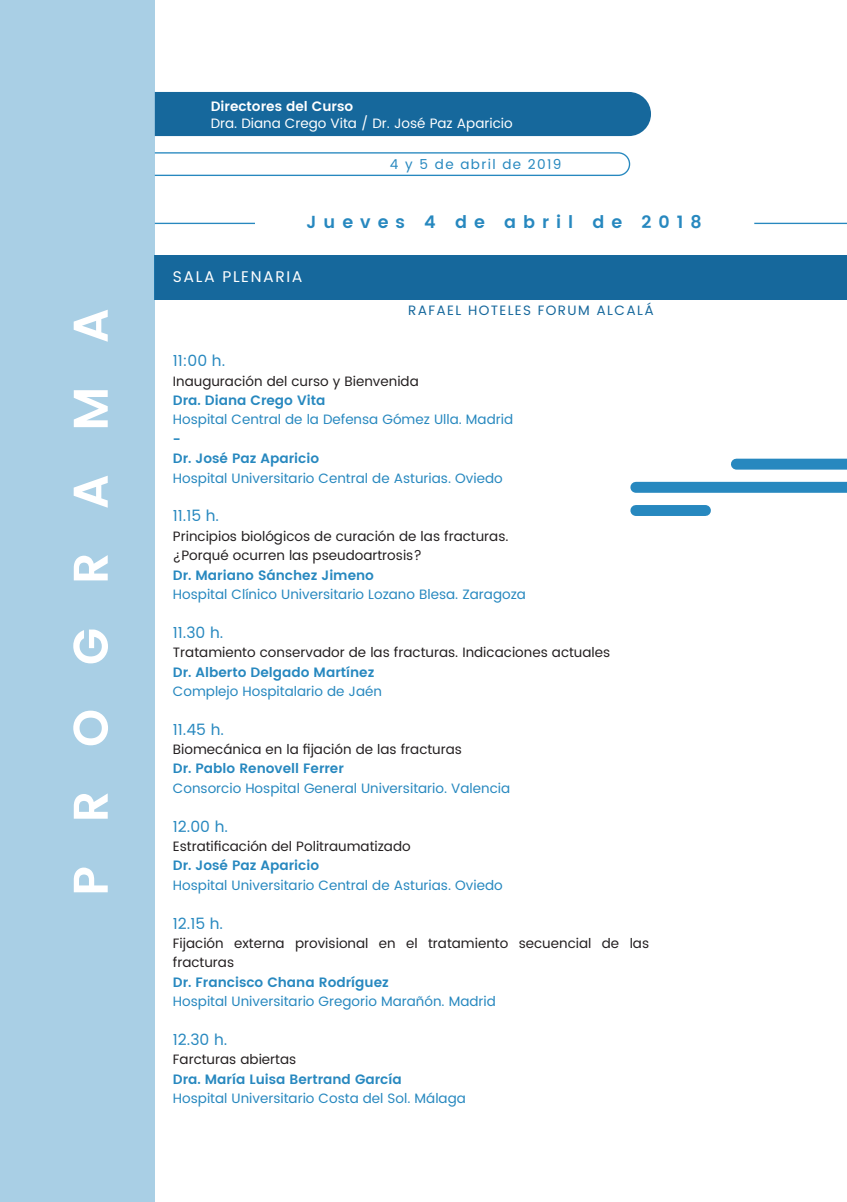
<style>
.page{position:relative;width:847px;height:1202px;background:#fff}
.page>*{position:absolute;margin:0;border:0;box-sizing:border-box;transform-origin:0 0}
.t1{font:600 17.4px "Poppins";letter-spacing:.4em;color:#2788bf}
.t2{font:15.6px "Poppins";color:#2788bf}
.t3{font:15.6px "Poppins";letter-spacing:.1em;color:#fff}
.t4{font:13.6px "Poppins";color:#2788bf}
.t5{font:13.6px/19.4px "Poppins";color:#231f20}
.t6{font:600 13.6px/19.4px "Poppins";color:#2788bf}
.t7{font:13.6px "Poppins";color:#fff}
.t8{font:13.6px "Poppins";letter-spacing:.1em;color:#16689c}
.t9{font:600 13.6px "Poppins";color:#fff}
.t10{font:13.6px "Poppins";letter-spacing:.1em;color:#2788bf}
</style>
<div class="page">
<svg style="left:155px;top:152px;width:475px;height:24px"></svg>
<div style="left:155px;top:255px;width:691px;height:44px;background:#16689c"></div>
<div style="left:155px;top:92px;width:495px;height:44px;background:#16689c"></div>
<div style="left:0;top:0;width:155px;height:1202px;background:#a9cfe5"></div>
<hr style="left:754px;top:223px;width:92px;height:1px;background:#2788bf">
<hr style="left:155px;top:223px;width:100px;height:1px;background:#2788bf">
<div style="left:736px;top:459px;width:110px;height:11px;background:#2788bf"></div>
<div style="left:635px;top:482px;width:211px;height:11px;background:#2788bf"></div>
<div style="left:635px;top:505px;width:70px;height:11px;background:#2788bf"></div>
<svg style="left:74px;top:868px;width:34px;height:24px"></svg>
<svg style="left:74px;top:793px;width:34px;height:26px"></svg>
<svg style="left:73px;top:711px;width:35px;height:34px"></svg>
<svg style="left:73px;top:629px;width:35px;height:34px"></svg>
<svg style="left:74px;top:555px;width:34px;height:25px"></svg>
<svg style="left:74px;top:476px;width:34px;height:32px"></svg>
<svg style="left:74px;top:390px;width:34px;height:37px"></svg>
<svg style="left:74px;top:310px;width:34px;height:32px"></svg>
<p class="t9" style="left:211px;top:96px;width:144px">Directores del Curso</p>
<p class="t7" style="left:211px;top:113px;width:303px">Dra. Diana Crego Vita / Dr. José Paz Aparicio</p>
<p class="t10" style="left:389px;top:155px;width:173px">4 y 5 de abril de 2019</p>
<p class="t1" style="left:306px;top:209px;width:396px">Jueves 4 de abril de 2018</p>
<p class="t3" style="left:173px;top:265px;width:131px">SALA PLENARIA</p>
<p class="t8" style="left:408px;top:300px;width:247px">RAFAEL HOTELES FORUM ALCALÁ</p>
<p class="t2" style="left:173px;top:350px;width:54px">11:00 h.</p>
<p class="t5" style="left:173px;top:372px;width:247px">Inauguración del curso y Bienvenida</p>
<p class="t6" style="left:173px;top:391px;width:154px">Dra. Diana Crego Vita</p>
<p class="t4" style="left:173px;top:410px;width:341px">Hospital Central de la Defensa Gómez Ulla. Madrid</p>
<p class="t6" style="left:173px;top:430px;width:148px">-<br>Dr. José Paz Aparicio</p>
<p class="t4" style="left:173px;top:468px;width:331px">Hospital Universitario Central de Asturias. Oviedo</p>
<p class="t2" style="left:173px;top:505px;width:48px">11.15 h.</p>
<p class="t5" style="left:173px;top:527px;width:337px">Principios biológicos de curación de las fracturas. ¿Porqué ocurren las pseudoartrosis?</p>
<p class="t6" style="left:173px;top:566px;width:202px">Dr. Mariano Sánchez Jimeno</p>
<p class="t4" style="left:173px;top:584px;width:354px">Hospital Clínico Universitario Lozano Blesa. Zaragoza</p>
<p class="t2" style="left:173px;top:621px;width:52px">11.30 h.</p>
<p class="t5" style="left:173px;top:643px;width:438px">Tratamiento conservador de las fracturas. Indicaciones actuales</p>
<p class="t6" style="left:173px;top:663px;width:203px">Dr. Alberto Delgado Martínez</p>
<p class="t4" style="left:173px;top:681px;width:210px">Complejo Hospitalario de Jaén</p>
<p class="t2" style="left:173px;top:718px;width:53px">11.45 h.</p>
<p class="t5" style="left:173px;top:740px;width:290px">Biomecánica en la fijación de las fracturas</p>
<p class="t6" style="left:173px;top:759px;width:172px">Dr. Pablo Renovell Ferrer</p>
<p class="t4" style="left:173px;top:778px;width:338px">Consorcio Hospital General Universitario. Valencia</p>
<p class="t2" style="left:173px;top:815px;width:57px">12.00 h.</p>
<p class="t5" style="left:173px;top:837px;width:239px">Estratificación del Politraumatizado</p>
<p class="t6" style="left:173px;top:856px;width:148px">Dr. José Paz Aparicio</p>
<p class="t4" style="left:173px;top:875px;width:331px">Hospital Universitario Central de Asturias. Oviedo</p>
<p class="t2" style="left:173px;top:912px;width:52px">12.15 h.</p>
<p class="t5" style="left:173px;top:934px;width:477px">Fijación externa provisional en el tratamiento secuencial de las fracturas</p>
<p class="t6" style="left:173px;top:973px;width:217px">Dr. Francisco Chana Rodríguez</p>
<p class="t4" style="left:173px;top:991px;width:324px">Hospital Universitario Gregorio Marañón. Madrid</p>
<p class="t2" style="left:173px;top:1028px;width:56px">12.30 h.</p>
<p class="t5" style="left:173px;top:1050px;width:125px">Farcturas abiertas</p>
<p class="t6" style="left:173px;top:1070px;width:230px">Dra. María Luisa Bertrand García</p>
<p class="t4" style="left:173px;top:1088px;width:294px">Hospital Universitario Costa del Sol. Málaga</p>
</div>
